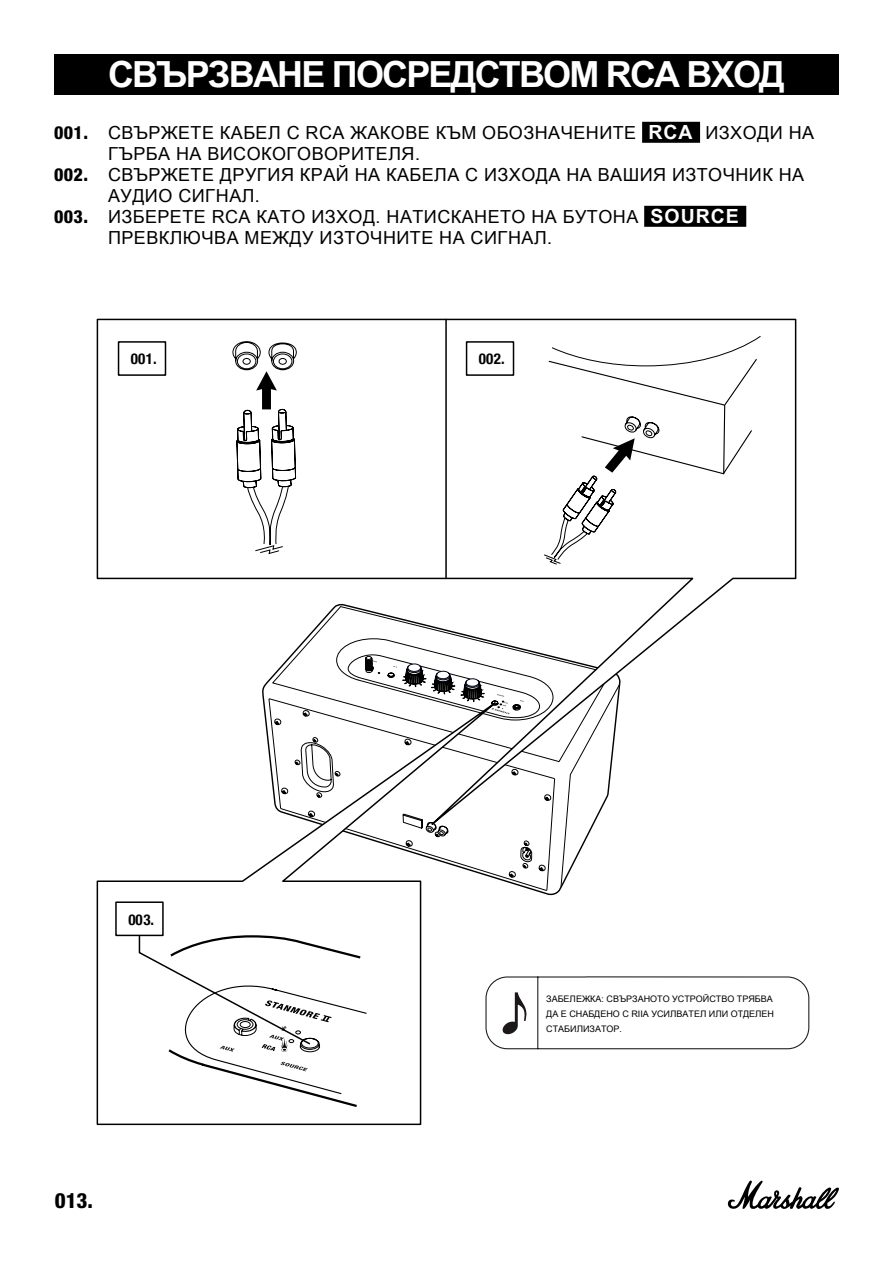
<style>
.page{position:relative;width:893px;height:1263px;background:#fff}
.page>*{position:absolute;margin:0;border:0;box-sizing:border-box;transform-origin:0 0}
.t1{font:700 36px "Arial Unicode MS";letter-spacing:-.05em;color:#fff}
.t2{font:800 condensed 21px "Helvetica Neue LT Std";color:#000}
.t3{font:18px "Arial Unicode MS";letter-spacing:.025em;color:#000}
.t4{font:700 condensed 15px "Helvetica Neue";letter-spacing:.02em;color:#000}
.t5{font:9px/15px "Arial Unicode MS";color:#000}
.s1{font-family:"Helvetica Neue LT Std";font-weight:800;font-stretch:condensed}
.s2{font-weight:700;font-size:19.5px;color:#fff}
</style>
<div class="page">
<svg style="left:727px;top:1180px;width:112px;height:29px"></svg>
<div style="left:54px;top:54px;width:785px;height:40px;background:#000"></div>
<div style="left:642px;top:122px;width:58px;height:21px;background:#000"></div>
<div style="left:644px;top:206px;width:102px;height:21px;background:#000"></div>
<svg style="left:523px;top:976px;width:287px;height:74px"></svg>
<svg style="left:96px;top:318px;width:701px;height:534px"></svg>
<svg style="left:445px;top:318px;width:70px;height:262px"></svg>
<svg style="left:543px;top:318px;width:219px;height:247px"></svg>
<svg style="left:96px;top:681px;width:427px;height:445px"></svg>
<div style="left:115px;top:901px;width:49px;height:35px;border:2px solid #000"></div>
<svg style="left:138px;top:934px;width:230px;height:175px"></svg>
<svg style="left:232px;top:341px;width:65px;height:213px"></svg>
<h1 class="t1" style="left:108px;top:48px;width:678px">СВЪРЗВАНЕ ПОСРЕДСТВОМ RCA ВХОД</h1>
<p class="t3" style="left:54px;top:120px;width:762px"><span class="s1">001.</span> СВЪРЖЕТЕ КАБЕЛ С RCA ЖАКОВЕ КЪМ ОБОЗНАЧЕНИТЕ <span class="s2">RCA</span> ИЗХОДИ НА</p>
<p class="t3" style="left:108px;top:141px;width:313px">ГЪРБА НА ВИСОКОГОВОРИТЕЛЯ.</p>
<p class="t3" style="left:54px;top:162px;width:752px"><span class="s1">002.</span> СВЪРЖЕТЕ ДРУГИЯ КРАЙ НА КАБЕЛА С ИЗХОДА НА ВАШИЯ ИЗТОЧНИК НА</p>
<p class="t3" style="left:108px;top:183px;width:153px">АУДИО СИГНАЛ.</p>
<p class="t3" style="left:54px;top:204px;width:686px"><span class="s1">003.</span> ИЗБЕРЕТЕ RCA КАТО ИЗХОД. НАТИСКАНЕТО НА БУТОНА <span class="s2">SOURCE</span></p>
<p class="t3" style="left:108px;top:225px;width:446px">ПРЕВКЛЮЧВА МЕЖДУ ИЗТОЧНИТЕ НА СИГНАЛ.</p>
<p class="t4" style="left:131px;top:346px;width:27px">001.</p>
<p class="t4" style="left:479px;top:346px;width:27px">002.</p>
<p class="t4" style="left:128px;top:907px;width:27px">003.</p>
<p class="t2" style="left:55px;top:1187px;width:40px">013.</p>
<p class="t5" style="left:546px;top:991px;width:229px">ЗАБЕЛЕЖКА: СВЪРЗАНОТО УСТРОЙСТВО ТРЯБВА<br>ДА Е СНАБДЕНО С RIIA УСИЛВАТЕЛ ИЛИ ОТДЕЛЕН<br>СТАБИЛИЗАТОР.</p>
</div>
